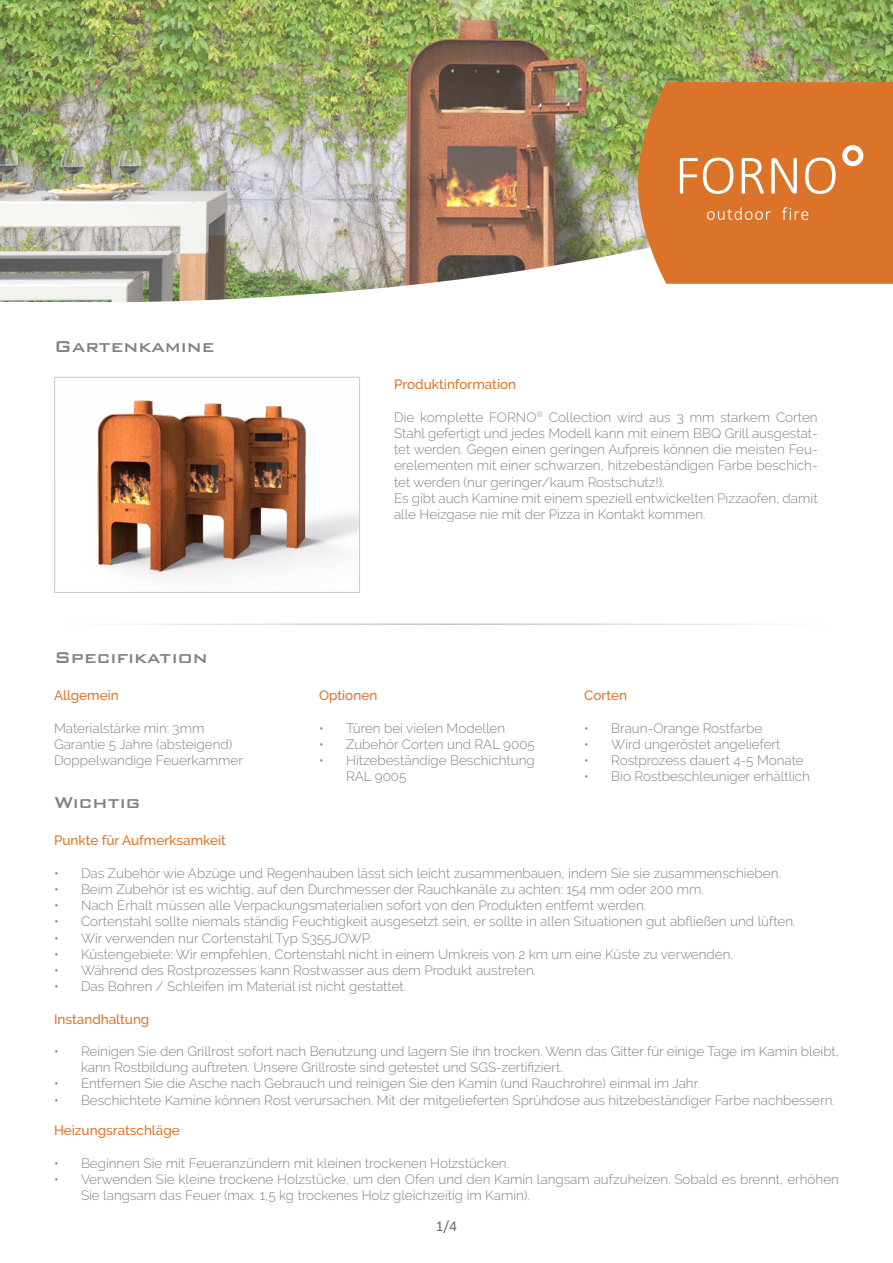
<style>
.page{position:relative;width:893px;height:1263px;background:#fff}
.page>*{position:absolute;margin:0;border:0;box-sizing:border-box;transform-origin:0 0}
.t1{font:500 21px "Bank Gothic BT";color:#808285}
.t2{font:15px "Calibri";color:#6c6d70}
.t3{font:300 13.5px/16.2px "Raleway";color:#808285}
.t4{font:500 13.5px "Raleway";color:#db7428}
</style>
<div class="page">
<img style="left:0;top:0;width:893px;height:301px">
<img style="left:128px;top:158px;width:765px;height:219px">
<div style="left:638px;top:82px;width:255px;height:202px;background:#db7428"></div>
<img style="left:97px;top:400px;width:261px;height:176px">
<div style="left:54px;top:377px;width:306px;height:216px;border:1px solid #c9cacc"></div>
<svg style="left:771px;top:158px;width:26px;height:36px"></svg>
<svg style="left:805px;top:157px;width:31px;height:37px"></svg>
<svg style="left:742px;top:158px;width:22px;height:36px"></svg>
<svg style="left:842px;top:145px;width:21px;height:21px"></svg>
<svg style="left:680px;top:157px;width:54px;height:37px"></svg>
<svg style="left:707px;top:207px;width:64px;height:13px"></svg>
<svg style="left:782px;top:207px;width:26px;height:13px"></svg>
<hr style="left:54px;top:623px;width:785px;height:2px;background:#c5c6c8">
<p class="t1" style="left:54px;top:335px;width:162px">Gartenkamine</p>
<p class="t1" style="left:54px;top:645px;width:155px">Specifikation</p>
<p class="t4" style="left:54px;top:688px;width:66px">Allgemein</p>
<p class="t3" style="left:54px;top:720px;width:152px">Materialstärke min: 3mm</p>
<p class="t3" style="left:54px;top:736px;width:180px">Garantie 5 Jahre (absteigend)</p>
<p class="t3" style="left:54px;top:752px;width:190px">Doppelwandige Feuerkammer</p>
<p class="t1" style="left:54px;top:790px;width:88px">Wichtig</p>
<p class="t4" style="left:394px;top:377px;width:124px">Produktinformation</p>
<p class="t3" style="left:394px;top:409px;width:425px;text-align:justify">Die komplette FORNO<sup>®</sup> Collection wird aus 3 mm starkem Corten Stahl gefertigt und jedes Modell kann mit einem BBQ Grill ausgestat&shy;tet werden. Gegen einen geringen Aufpreis können die meisten Feu&shy;erelementen mit einer schwarzen, hitzebeständigen Farbe beschich&shy;tet werden (nur geringer/kaum Rostschutz!).</p>
<p class="t3" style="left:394px;top:490px;width:425px">Es gibt auch Kamine mit einem speziell entwickelten Pizzaofen, damit alle Heizgase nie mit der Pizza in Kontakt kommen.</p>
<p class="t4" style="left:319px;top:688px;width:60px">Optionen</p>
<p class="t3" style="left:319px;top:720px;width:188px">• Türen bei vielen Modellen</p>
<p class="t3" style="left:319px;top:736px;width:217px">• Zubehör Corten und RAL 9005</p>
<p class="t3" style="left:346px;top:752px;width:190px;text-indent:-27px">• Hitzebeständige Beschichtung<br>RAL 9005</p>
<p class="t4" style="left:584px;top:688px;width:44px">Corten</p>
<p class="t3" style="left:584px;top:720px;width:179px">• Braun-Orange Rostfarbe</p>
<p class="t3" style="left:584px;top:736px;width:198px">• Wird ungeröstet angeliefert</p>
<p class="t3" style="left:584px;top:752px;width:221px">• Rostprozess dauert 4-5 Monate</p>
<p class="t3" style="left:584px;top:768px;width:227px">• Bio Rostbeschleuniger erhältlich</p>
<p class="t4" style="left:54px;top:833px;width:173px">Punkte für Aufmerksamkeit</p>
<p class="t3" style="left:54px;top:865px;width:728px">• Das Zubehör wie Abzüge und Regenhauben lässt sich leicht zusammenbauen, indem Sie sie zusammenschieben.</p>
<p class="t3" style="left:54px;top:881px;width:651px">• Beim Zubehör ist es wichtig, auf den Durchmesser der Rauchkanäle zu achten: 154 mm oder 200 mm.</p>
<p class="t3" style="left:54px;top:897px;width:594px">• Nach Erhalt müssen alle Verpackungsmaterialien sofort von den Produkten entfernt werden.</p>
<p class="t3" style="left:54px;top:913px;width:743px">• Cortenstahl sollte niemals ständig Feuchtigkeit ausgesetzt sein, er sollte in allen Situationen gut abfließen und lüften.</p>
<p class="t3" style="left:54px;top:930px;width:319px">• Wir verwenden nur Cortenstahl Typ S355JOWP.</p>
<p class="t3" style="left:54px;top:946px;width:680px">• Küstengebiete: Wir empfehlen, Cortenstahl nicht in einem Umkreis von 2 km um eine Küste zu verwenden.</p>
<p class="t3" style="left:54px;top:962px;width:484px">• Während des Rostprozesses kann Rostwasser aus dem Produkt austreten.</p>
<p class="t3" style="left:54px;top:978px;width:354px">• Das Bohren / Schleifen im Material ist nicht gestattet.</p>
<p class="t4" style="left:54px;top:1011px;width:97px">Instandhaltung</p>
<p class="t3" style="left:81px;top:1043px;width:759px;text-indent:-27px">• Reinigen Sie den Grillrost sofort nach Benutzung und lagern Sie ihn trocken. Wenn das Gitter für einige Tage im Kamin bleibt, kann Rostbildung auftreten. Unsere Grillroste sind getestet und SGS-zertifiziert.</p>
<p class="t3" style="left:54px;top:1075px;width:648px">• Entfernen Sie die Asche nach Gebrauch und reinigen Sie den Kamin (und Rauchrohre) einmal im Jahr.</p>
<p class="t3" style="left:54px;top:1092px;width:782px">• Beschichtete Kamine können Rost verursachen. Mit der mitgelieferten Sprühdose aus hitzebeständiger Farbe nachbessern.</p>
<p class="t4" style="left:54px;top:1123px;width:127px">Heizungsratschläge</p>
<p class="t3" style="left:54px;top:1155px;width:457px">• Beginnen Sie mit Feueranzündern mit kleinen trockenen Holzstücken.</p>
<p class="t3" style="left:81px;top:1171px;width:759px;text-indent:-27px">• Verwenden Sie kleine trockene Holzstücke, um den Ofen und den Kamin langsam aufzuheizen. Sobald es brennt, erhöhen<br>Sie langsam das Feuer (max. 1,5 kg trockenes Holz gleichzeitig im Kamin).</p>
<p class="t2" style="left:436px;top:1216px;width:22px">1/4</p>
</div>
